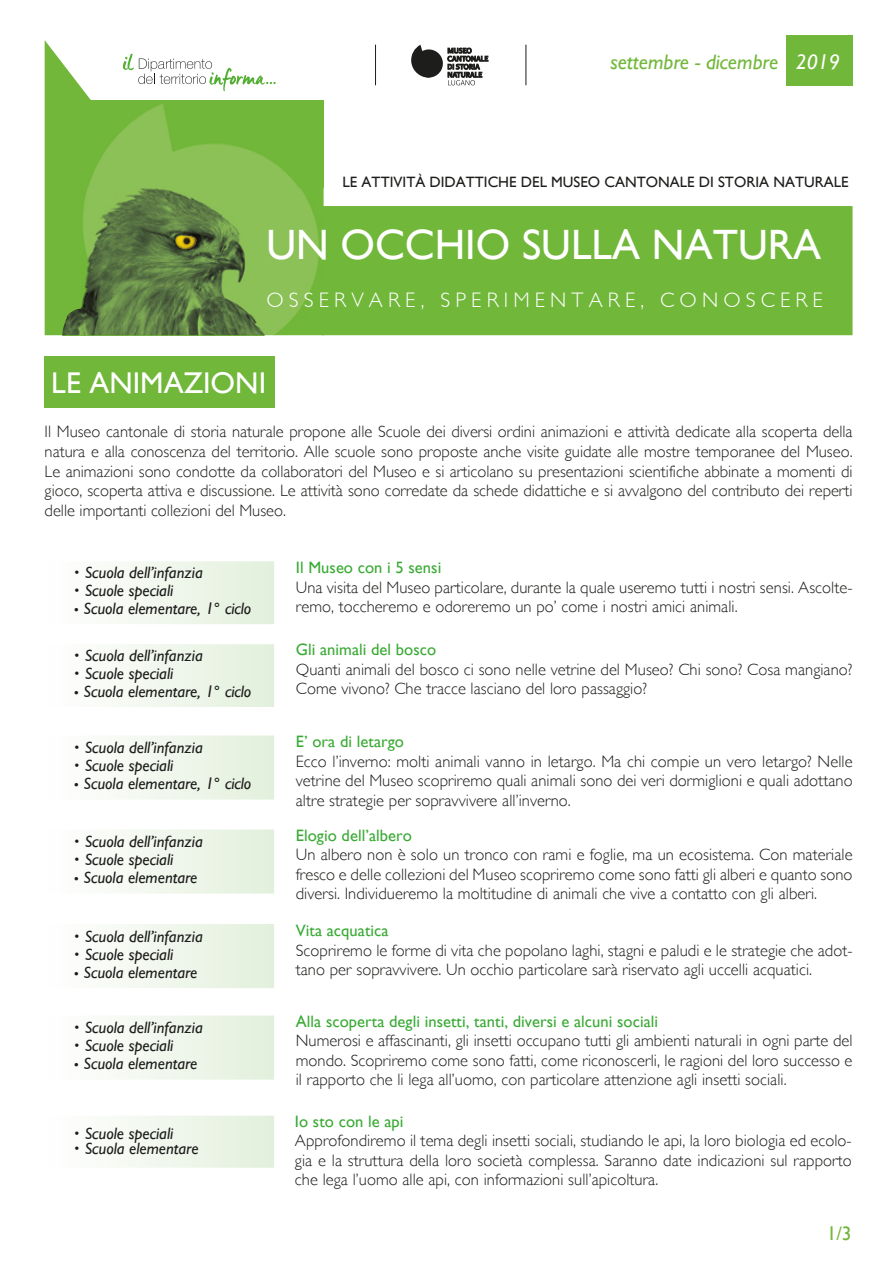
<style>
.page{position:relative;width:893px;height:1263px;background:#fff}
.page>*{position:absolute;margin:0;border:0;box-sizing:border-box;transform-origin:0 0}
.t1{font:42.45px "Gill Sans";color:#fff}
.t2{font:30px "Gill Sans";color:#fff}
.t3{font:300 21px "Gill Sans";letter-spacing:.245em;color:#fff}
.t4{font:italic 21px "Gill Sans";color:#72b73a}
.t5{font:19.5px "Gill Sans";color:#72b73a}
.t6{font:300 16.5px/19.5px "Gill Sans";letter-spacing:.005em;color:#1d1d1b;text-align:justify}
.t7{font:italic 16.5px "Gill Sans";color:#1d1d1b}
.t8{font:16.5px "Gill Sans";letter-spacing:.005em;color:#3aaa35}
.t9{font:15px "Gill Sans";color:#1d1d1b}
.s1{color:#fff}
.s2{font-family:"Myriad Pro";font-style:normal}
</style>
<div class="page">
<svg style="left:45px;top:40px;width:180px;height:295px;fill:#72b73a"></svg>
<img style="left:81px;top:100px;width:243px;height:235px">
<img style="left:62px;top:264px;width:202px;height:71px">
<img style="left:175px;top:236px;width:21px;height:13px">
<div style="left:322px;top:206px;width:530px;height:129px;background:#71b739"></div>
<div style="left:787px;top:36px;width:65px;height:49px;background:#71b739"></div>
<hr style="left:375px;top:45px;width:1px;height:40px;background:#1d1d1b">
<svg style="left:411px;top:45px;width:77px;height:40px"></svg>
<hr style="left:526px;top:45px;width:1px;height:40px;background:#1d1d1b">
<div style="left:45px;top:357px;width:230px;height:51px;background:#71b739"></div>
<div style="left:45px;top:644px;width:229px;height:63px;background:linear-gradient(to right,#fff,#e3f0dc)"></div>
<div style="left:45px;top:561px;width:229px;height:63px;background:linear-gradient(to right,#fff,#e3f0dc)"></div>
<div style="left:45px;top:735px;width:229px;height:65px;background:linear-gradient(to right,#fff,#e3f0dc)"></div>
<div style="left:45px;top:1116px;width:229px;height:52px;background:linear-gradient(to right,#fff,#e3f0dc)"></div>
<svg style="left:123px;top:54px;width:153px;height:37px"></svg>
<div style="left:45px;top:829px;width:229px;height:65px;background:linear-gradient(to right,#fff,#e3f0dc)"></div>
<div style="left:45px;top:924px;width:229px;height:64px;background:linear-gradient(to right,#fff,#e3f0dc)"></div>
<div style="left:45px;top:1015px;width:229px;height:65px;background:linear-gradient(to right,#fff,#e3f0dc)"></div>
<p class="t4" style="left:610px;top:50px;width:231px">settembre - dicembre <span class="s1">2019</span></p>
<p class="t9" style="left:343px;top:173px;width:508px">LE ATTIVITÀ DIDATTICHE DEL MUSEO CANTONALE DI STORIA NATURALE</p>
<h1 class="t1" style="left:266px;top:220px;width:556px">UN OCCHIO SULLA NATURA</h1>
<p class="t3" style="left:266px;top:288px;width:558px">OSSERVARE, SPERIMENTARE, CONOSCERE</p>
<h2 class="t2" style="left:51px;top:365px;width:216px">LE ANIMAZIONI</h2>
<p class="t6" style="left:45px;top:422px;width:809px">Il Museo cantonale di storia naturale propone alle Scuole dei diversi ordini animazioni e attività dedicate alla scoperta della natura e alla conoscenza del territorio. Alle scuole sono proposte anche visite guidate alle mostre temporanee del Museo.<br>Le animazioni sono condotte da collaboratori del Museo e si articolano su presentazioni scientifiche abbinate a momenti di gioco, scoperta attiva e discussione. Le attività sono corredate da schede didattiche e si avvalgono del contributo dei reperti delle importanti collezioni del Museo.</p>
<p class="t7" style="left:74px;top:563px;width:130px">• Scuola dell’infanzia</p>
<p class="t7" style="left:74px;top:581px;width:100px">• Scuole speciali</p>
<p class="t7" style="left:74px;top:599px;width:179px"><span class="s2">•</span> Scuola elementare, 1° ciclo</p>
<p class="t7" style="left:74px;top:646px;width:130px">• Scuola dell’infanzia</p>
<p class="t7" style="left:74px;top:664px;width:100px">• Scuole speciali</p>
<p class="t7" style="left:74px;top:682px;width:179px"><span class="s2">•</span> Scuola elementare, 1° ciclo</p>
<p class="t7" style="left:74px;top:738px;width:130px">• Scuola dell’infanzia</p>
<p class="t7" style="left:74px;top:756px;width:100px">• Scuole speciali</p>
<p class="t7" style="left:74px;top:774px;width:179px"><span class="s2">•</span> Scuola elementare, 1° ciclo</p>
<p class="t7" style="left:74px;top:832px;width:130px">• Scuola dell’infanzia</p>
<p class="t7" style="left:74px;top:850px;width:100px">• Scuole speciali</p>
<p class="t7" style="left:74px;top:868px;width:125px"><span class="s2">•</span> Scuola elementare</p>
<p class="t7" style="left:74px;top:926px;width:130px">• Scuola dell’infanzia</p>
<p class="t7" style="left:74px;top:944px;width:100px">• Scuole speciali</p>
<p class="t7" style="left:74px;top:962px;width:125px"><span class="s2">•</span> Scuola elementare</p>
<p class="t7" style="left:74px;top:1018px;width:130px">• Scuola dell’infanzia</p>
<p class="t7" style="left:74px;top:1036px;width:100px">• Scuole speciali</p>
<p class="t7" style="left:74px;top:1054px;width:125px"><span class="s2">•</span> Scuola elementare</p>
<p class="t7" style="left:74px;top:1123px;width:100px">• Scuole speciali</p>
<p class="t7" style="left:74px;top:1138px;width:126px">• Scuola elementare</p>
<p class="t8" style="left:296px;top:558px;width:147px">Il Museo con i 5 sensi</p>
<p class="t6" style="left:296px;top:577px;width:558px">Una visita del Museo particolare, durante la quale useremo tutti i nostri sensi. Ascolte&shy;remo, toccheremo e odoreremo un po’ come i nostri amici animali.</p>
<p class="t8" style="left:296px;top:640px;width:142px">Gli animali del bosco</p>
<p class="t6" style="left:296px;top:660px;width:558px">Quanti animali del bosco ci sono nelle vetrine del Museo? Chi sono? Cosa mangiano?<br>Come vivono? Che tracce lasciano del loro passaggio?</p>
<p class="t8" style="left:296px;top:732px;width:110px">E’ ora di letargo</p>
<p class="t6" style="left:296px;top:752px;width:558px">Ecco l’inverno: molti animali vanno in letargo. Ma chi compie un vero letargo? Nelle vetrine del Museo scopriremo quali animali sono dei veri dormiglioni e quali adottano altre strategie per sopravvivere all’inverno.</p>
<p class="t8" style="left:296px;top:825px;width:118px">Elogio dell’albero</p>
<p class="t6" style="left:296px;top:845px;width:558px">Un albero non è solo un tronco con rami e foglie, ma un ecosistema. Con materiale fresco e delle collezioni del Museo scopriremo come sono fatti gli alberi e quanto sono diversi. Individueremo la moltitudine di animali che vive a contatto con gli alberi.</p>
<p class="t8" style="left:296px;top:921px;width:94px">Vita acquatica</p>
<p class="t6" style="left:296px;top:941px;width:558px">Scopriremo le forme di vita che popolano laghi, stagni e paludi e le strategie che adot&shy;tano per sopravvivere. Un occhio particolare sarà riservato agli uccelli acquatici.</p>
<p class="t8" style="left:296px;top:1011px;width:364px">Alla scoperta degli insetti, tanti, diversi e alcuni sociali</p>
<p class="t6" style="left:296px;top:1031px;width:558px">Numerosi e affascinanti, gli insetti occupano tutti gli ambienti naturali in ogni parte del mondo. Scopriremo come sono fatti, come riconoscerli, le ragioni del loro successo e il rapporto che li lega all’uomo, con particolare attenzione agli insetti sociali.</p>
<p class="t8" style="left:295px;top:1112px;width:110px">Io sto con le api</p>
<p class="t6" style="left:295px;top:1131px;width:558px">Approfondiremo il tema degli insetti sociali, studiando le api, la loro biologia ed ecolo&shy;gia e la struttura della loro società complessa. Saranno date indicazioni sul rapporto che lega l’uomo alle api, con informazioni sull’apicoltura.</p>
<p class="t5" style="left:827px;top:1222px;width:26px">1/3</p>
</div>
